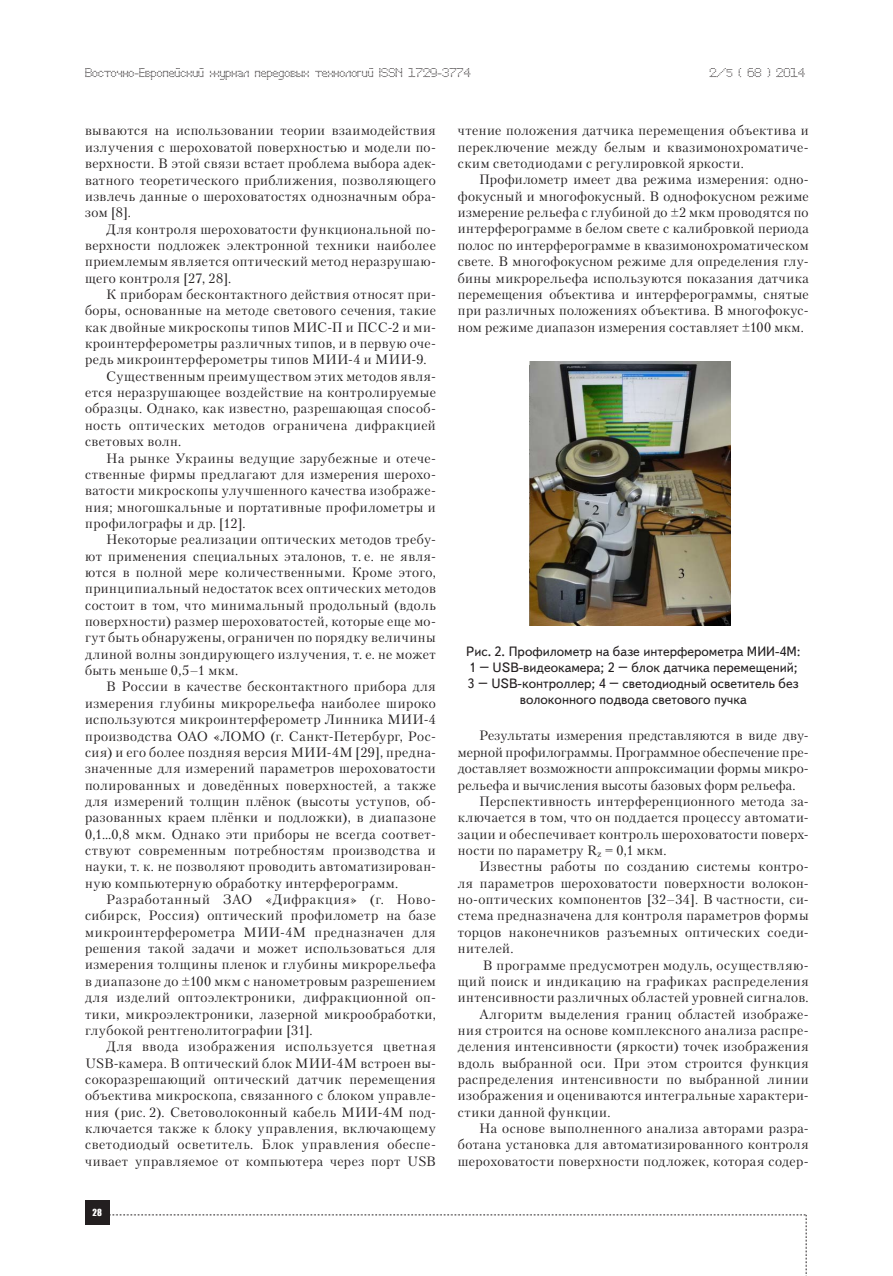
<style>
.page{position:relative;width:893px;height:1276px;background:#fff}
.page>*{position:absolute;margin:0;border:0;box-sizing:border-box;transform-origin:0 0}
.t1{font:13.5px/16.4px "Petersburg C";letter-spacing:.035em;color:#231f20;text-align:justify}
.t2{font:13.5px/16.2px "Text Book C";color:#231f20;text-align:center}
.t3{font:13.5px "Petersburg C";letter-spacing:.015em;color:#231f20}
.t4{font:12px "Perfo";letter-spacing:.015em;color:#231f20}
.t5{font:9px "Impact";color:#fff}
.s1{font-size:10.5px}
</style>
<div class="page">
<div style="left:85px;top:1200px;width:24px;height:25px;background:#231f20"></div>
<svg style="left:109px;top:1214px;width:698px;height:62px"></svg>
<img style="left:529px;top:361px;width:201px;height:265px">
<p class="t4" style="left:85px;top:65px;width:387px">Восточно-Европейский журнал передовых технологий ISSN 1729-3774</p>
<p class="t4" style="left:709px;top:65px;width:97px">2/<span class="s1">5</span> ( 68 ) 2014</p>
<p class="t1" style="left:85px;top:122px;width:352px">вываются на использовании теории взаимодействия излучения с шероховатой поверхностью и модели по&shy;верхности. В этой связи встает проблема выбора адек&shy;ватного теоретического приближения, позволяющего извлечь данные о шероховатостях однозначным обра&shy;зом [8].</p>
<p class="t1" style="left:85px;top:220px;width:352px;text-indent:21px">Для контроля шероховатости функциональной по&shy;верхности подложек электронной техники наиболее приемлемым является оптический метод неразрушаю&shy;щего контроля [27, 28].</p>
<p class="t1" style="left:106px;top:286px;width:331px">К приборам бесконтактного действия относят при-</p>
<p class="t1" style="left:85px;top:302px;width:352px">боры, основанные на методе светового сечения, такие</p>
<p class="t1" style="left:85px;top:319px;width:352px">как двойные микроскопы типов МИС-П и ПСС-2 и ми-</p>
<p class="t1" style="left:85px;top:335px;width:352px">кроинтерферометры различных типов, и в первую оче-</p>
<p class="t1" style="left:85px;top:351px;width:343px">редь микроинтерферометры типов МИИ-4 и МИИ-9.</p>
<p class="t1" style="left:106px;top:368px;width:331px">Существенным преимуществом этих методов явля-</p>
<p class="t1" style="left:85px;top:384px;width:352px">ется неразрушающее воздействие на контролируемые</p>
<p class="t1" style="left:85px;top:400px;width:352px">образцы. Однако, как известно, разрешающая способ-</p>
<p class="t1" style="left:85px;top:417px;width:352px">ность оптических методов ограничена дифракцией</p>
<p class="t1" style="left:85px;top:433px;width:98px">световых волн.</p>
<p class="t1" style="left:106px;top:449px;width:331px">На рынке Украины ведущие зарубежные и отече-</p>
<p class="t1" style="left:85px;top:466px;width:352px">ственные фирмы предлагают для измерения шерохо-</p>
<p class="t1" style="left:85px;top:482px;width:352px">ватости микроскопы улучшенного качества изображе-</p>
<p class="t1" style="left:85px;top:498px;width:352px">ния; многошкальные и портативные профилометры и</p>
<p class="t1" style="left:85px;top:515px;width:162px">профилографы и др. [12].</p>
<p class="t1" style="left:106px;top:531px;width:331px">Некоторые реализации оптических методов требу-</p>
<p class="t1" style="left:85px;top:547px;width:352px">ют применения специальных эталонов, т. е. не явля-</p>
<p class="t1" style="left:85px;top:564px;width:352px">ются в полной мере количественными. Кроме этого,</p>
<p class="t1" style="left:85px;top:580px;width:352px">принципиальный недостаток всех оптических методов</p>
<p class="t1" style="left:85px;top:596px;width:352px">состоит в том, что минимальный продольный (вдоль</p>
<p class="t1" style="left:85px;top:613px;width:352px">поверхности) размер шероховатостей, которые еще мо-</p>
<p class="t1" style="left:85px;top:629px;width:352px">гут быть обнаружены, ограничен по порядку величины</p>
<p class="t1" style="left:85px;top:646px;width:352px">длиной волны зондирующего излучения, т. е. не может</p>
<p class="t1" style="left:85px;top:662px;width:155px">быть меньше 0,5–1 мкм.</p>
<p class="t1" style="left:106px;top:678px;width:331px">В России в качестве бесконтактного прибора для</p>
<p class="t1" style="left:85px;top:695px;width:352px">измерения глубины микрорельефа наиболее широко</p>
<p class="t1" style="left:85px;top:711px;width:352px">используются микроинтерферометр Линника MИИ-4</p>
<p class="t1" style="left:85px;top:727px;width:352px">производства ОАO «ЛОМО (г. Санкт-Петербург, Рос-</p>
<p class="t1" style="left:85px;top:744px;width:352px">сия) и его более поздняя версия MИИ-4М [29], предна-</p>
<p class="t1" style="left:85px;top:760px;width:352px">значенные для измерений параметров шероховатости</p>
<p class="t1" style="left:85px;top:776px;width:352px">полированных и доведённых поверхностей, а также</p>
<p class="t1" style="left:85px;top:793px;width:352px">для измерений толщин плёнок (высоты уступов, об-</p>
<p class="t1" style="left:85px;top:809px;width:352px">разованных краем плёнки и подложки), в диапазоне</p>
<p class="t1" style="left:85px;top:825px;width:352px">0,1…0,8 мкм. Однако эти приборы не всегда соответ-</p>
<p class="t1" style="left:85px;top:842px;width:352px">ствуют современным потребностям производства и</p>
<p class="t1" style="left:85px;top:858px;width:352px">науки, т. к. не позволяют проводить автоматизирован-</p>
<p class="t1" style="left:85px;top:874px;width:315px">ную компьютерную обработку интерферограмм.</p>
<p class="t1" style="left:106px;top:891px;width:331px">Разработанный ЗAО «Дифракция» (г. Ново-</p>
<p class="t1" style="left:85px;top:907px;width:352px">сибирск, Россия) оптический профилометр на базе</p>
<p class="t1" style="left:85px;top:923px;width:352px">микроинтерферометра МИИ-4М предназначен для</p>
<p class="t1" style="left:85px;top:940px;width:352px">решения такой задачи и может использоваться для</p>
<p class="t1" style="left:85px;top:956px;width:352px">измерения толщины пленок и глубины микрорельефа</p>
<p class="t1" style="left:85px;top:972px;width:352px">в диапазоне до ±100 мкм с нанометровым разрешением</p>
<p class="t1" style="left:85px;top:989px;width:352px">для изделий оптоэлектроники, дифракционной оп-</p>
<p class="t1" style="left:85px;top:1005px;width:352px">тики, микроэлектроники, лазерной микрообработки,</p>
<p class="t1" style="left:85px;top:1022px;width:229px">глубокой рентгенолитографии [31].</p>
<p class="t1" style="left:106px;top:1038px;width:331px">Для ввода изображения используется цветная</p>
<p class="t1" style="left:85px;top:1054px;width:352px">USВ-камера. В оптический блок МИИ-4М встроен вы-</p>
<p class="t1" style="left:85px;top:1071px;width:352px">сокоразрешающий оптический датчик перемещения</p>
<p class="t1" style="left:85px;top:1087px;width:352px">объектива микроскопа, связанного с блоком управле-</p>
<p class="t1" style="left:85px;top:1103px;width:352px">ния (рис. 2). Световолоконный кабель МИИ-4М под-</p>
<p class="t1" style="left:85px;top:1120px;width:352px">ключается также к блоку управления, включающему</p>
<p class="t1" style="left:85px;top:1136px;width:352px">светодиодый осветитель. Блок управления обеспе-</p>
<p class="t1" style="left:85px;top:1152px;width:352px">чивает управляемое от компьютера через порт USВ</p>
<p class="t5" style="left:92px;top:1205px;width:11px">28</p>
<p class="t1" style="left:458px;top:122px;width:352px">чтение положения датчика перемещения объектива и переключение между белым и квазимонохроматиче&shy;ским светодиодами с регулировкой яркости.</p>
<p class="t1" style="left:458px;top:171px;width:352px;text-indent:21px">Профилометр имеет два режима измерения: одно&shy;фокусный и многофокусный. В однофокусном режиме измерение рельефа с глубиной до ±2 мкм проводятся по интерферограмме в белом свете с калибровкой периода полос по интерферограмме в квазимонохроматическом свете. В многофокусном режиме для определения глу&shy;бины микрорельефа используются показания датчика перемещения объектива и интерферограммы, снятые при различных положениях объектива. В многофокус&shy;ном режиме диапазон измерения составляет ±100 мкм.</p>
<p class="t2" style="left:466px;top:643px;width:336px">Рис. 2. Профилометр на базе интерферометра МИИ-4М:<br>1 – USB-видеокамера; 2 – блок датчика перемещений; 3 – USB-контроллер; 4 – светодиодный осветитель без волоконного подвода светового пучка</p>
<p class="t3" style="left:479px;top:727px;width:331px">Результаты измерения представляются в виде дву-</p>
<p class="t1" style="left:458px;top:744px;width:352px">мерной профилограммы. Программное обеспечение пре-</p>
<p class="t1" style="left:458px;top:760px;width:352px">доставляет возможности аппроксимации формы микро-</p>
<p class="t1" style="left:458px;top:776px;width:339px">рельефа и вычисления высоты базовых форм рельефа.</p>
<p class="t1" style="left:479px;top:793px;width:331px">Перспективность интерференционного метода за-</p>
<p class="t1" style="left:458px;top:809px;width:352px">ключается в том, что он поддается процессу автомати-</p>
<p class="t1" style="left:458px;top:825px;width:352px">зации и обеспечивает контроль шероховатости поверх-</p>
<p class="t1" style="left:458px;top:842px;width:210px">ности по параметру R<sub>z</sub> = 0,1 мкм.</p>
<p class="t1" style="left:479px;top:858px;width:331px">Известны работы по созданию системы контро-</p>
<p class="t1" style="left:458px;top:874px;width:352px">ля параметров шероховатости поверхности волокон-</p>
<p class="t1" style="left:458px;top:891px;width:352px">но-оптических компонентов [32–34]. В частности, си-</p>
<p class="t1" style="left:458px;top:907px;width:352px">стема предназначена для контроля параметров формы</p>
<p class="t1" style="left:458px;top:924px;width:352px">торцов наконечников разъемных оптических соеди-</p>
<p class="t1" style="left:458px;top:940px;width:57px">нителей.</p>
<p class="t1" style="left:483px;top:956px;width:327px">В программе предусмотрен модуль, осуществляю-</p>
<p class="t1" style="left:458px;top:973px;width:352px">щий поиск и индикацию на графиках распределения</p>
<p class="t1" style="left:458px;top:989px;width:352px">интенсивности различных областей уровней сигналов.</p>
<p class="t1" style="left:479px;top:1005px;width:331px">Алгоритм выделения границ областей изображе-</p>
<p class="t1" style="left:458px;top:1022px;width:352px">ния строится на основе комплексного анализа распре-</p>
<p class="t1" style="left:458px;top:1038px;width:352px">деления интенсивности (яркости) точек изображения</p>
<p class="t1" style="left:458px;top:1054px;width:352px">вдоль выбранной оси. При этом строится функция</p>
<p class="t1" style="left:458px;top:1071px;width:352px">распределения интенсивности по выбранной линии</p>
<p class="t1" style="left:458px;top:1087px;width:352px">изображения и оцениваются интегральные характери-</p>
<p class="t1" style="left:458px;top:1103px;width:154px">стики данной функции.</p>
<p class="t1" style="left:479px;top:1120px;width:331px">На основе выполненного анализа авторами разра-</p>
<p class="t1" style="left:458px;top:1136px;width:352px">ботана установка для автоматизированного контроля</p>
<p class="t1" style="left:458px;top:1152px;width:352px">шероховатости поверхности подложек, которая содер-</p>
</div>
